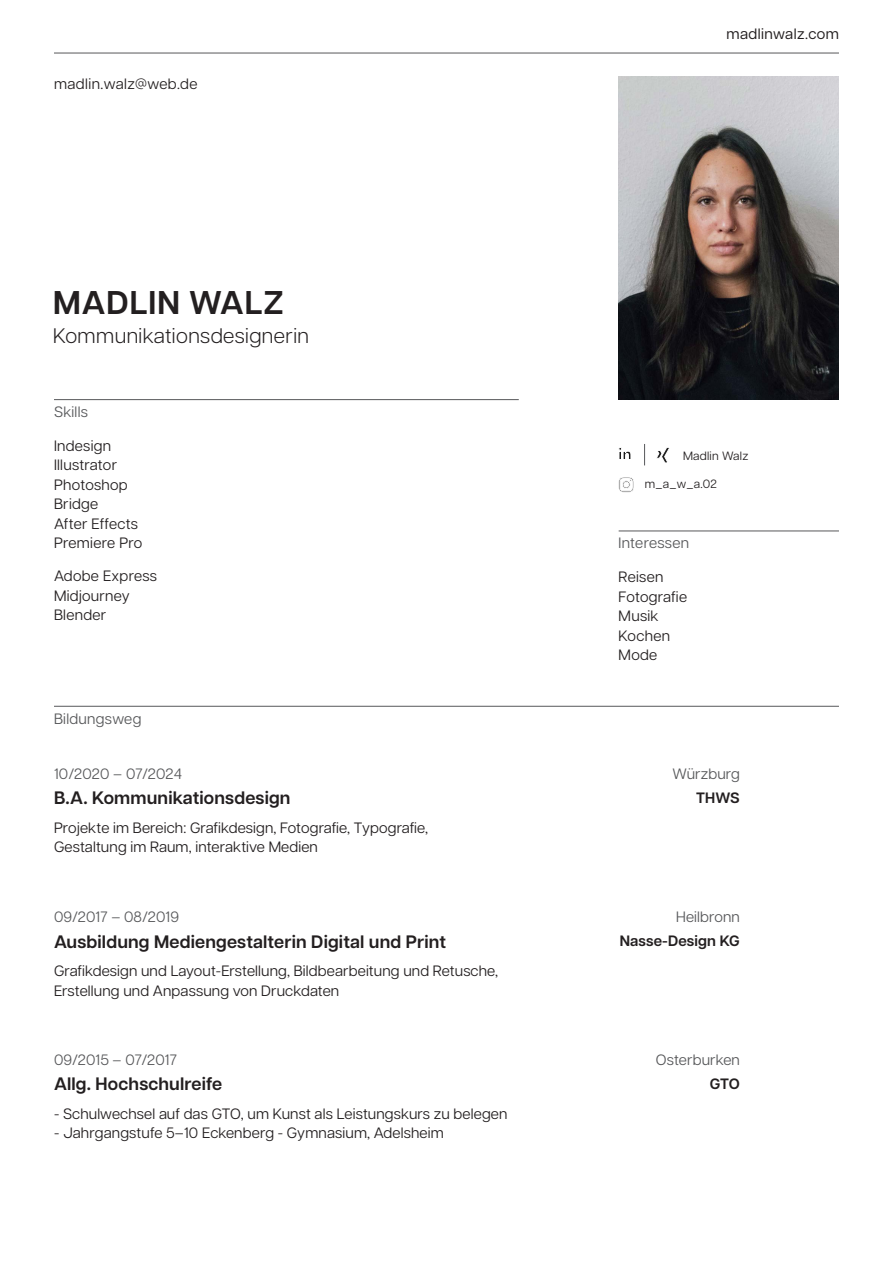
<style>
.page{position:relative;width:893px;height:1263px;background:#fff}
.page>*{position:absolute;margin:0;border:0;box-sizing:border-box;transform-origin:0 0}
.t1{font:600 32.85px "Articulat CF";letter-spacing:.03em;color:#231f20}
.t2{font:300 21px "Articulat CF";letter-spacing:.02em;color:#231f20}
.t3{font:600 18px "Articulat CF";letter-spacing:.01em;color:#231f20}
.t4{font:15px/19.5px "Articulat CF";letter-spacing:.01em;color:#231f20}
.t5{font:15px "Articulat CF";letter-spacing:.01em;color:#57585a}
.t6{font:600 15px "Articulat CF";letter-spacing:.01em;color:#231f20}
.t7{font:15px "Articulat CF";letter-spacing:.03em;color:#231f20}
.t8{font:15px "Articulat CF";letter-spacing:.03em;color:#231f20}
.t9{font:12px "Articulat CF";letter-spacing:.02em;color:#231f20}
</style>
<div class="page">
<hr style="left:54px;top:53px;width:785px;height:1px;background:#57585a">
<hr style="left:54px;top:399px;width:465px;height:1px;background:#57585a">
<hr style="left:619px;top:531px;width:220px;height:1px;background:#57585a">
<hr style="left:54px;top:706px;width:785px;height:1px;background:#57585a">
<img style="left:619px;top:77px;width:220px;height:323px">
<svg style="left:619px;top:448px;width:12px;height:11px"></svg>
<svg style="left:657px;top:447px;width:13px;height:16px"></svg>
<svg style="left:619px;top:477px;width:15px;height:15px"></svg>
<svg style="left:644px;top:444px;width:1px;height:21px"></svg>
<p class="t7" style="left:54px;top:73px;width:145px">madlin.walz@web.de</p>
<h1 class="t1" style="left:53px;top:278px;width:232px">MADLIN WALZ</h1>
<h2 class="t2" style="left:53px;top:320px;width:257px">Kommunikationsdesignerin</h2>
<p class="t5" style="left:54px;top:401px;width:36px">Skills</p>
<p class="t4" style="left:54px;top:435px;width:90px">Indesign<br>Illustrator<br>Photoshop<br>Bridge<br>After Effects<br>Premiere Pro</p>
<p class="t4" style="left:54px;top:565px;width:105px">Adobe Express<br>Midjourney<br>Blender</p>
<p class="t5" style="left:54px;top:708px;width:89px">Bildungsweg</p>
<p class="t5" style="left:54px;top:762px;width:130px">10/2020 – 07/2024</p>
<p class="t3" style="left:54px;top:784px;width:238px">B.A. Kommunikationsdesign</p>
<p class="t4" style="left:54px;top:816px;width:376px">Projekte im Bereich: Grafikdesign, Fotografie, Typografie,<br>Gestaltung im Raum, interaktive Medien</p>
<p class="t5" style="left:54px;top:906px;width:127px">09/2017 – 08/2019</p>
<p class="t3" style="left:54px;top:928px;width:394px">Ausbildung Mediengestalterin Digital und Print</p>
<p class="t4" style="left:54px;top:960px;width:446px">Grafikdesign und Layout-Erstellung, Bildbearbeitung und Retusche,<br>Erstellung und Anpassung von Druckdaten</p>
<p class="t5" style="left:54px;top:1049px;width:125px">09/2015 – 07/2017</p>
<p class="t3" style="left:54px;top:1071px;width:170px">Allg. Hochschulreife</p>
<p class="t4" style="left:54px;top:1103px;width:455px">- Schulwechsel auf das GTO, um Kunst als Leistungskurs zu belegen</p>
<p class="t4" style="left:54px;top:1122px;width:391px">- Jahrgangstufe 5–10 Eckenberg - Gymnasium, Adelsheim</p>
<p class="t8" style="left:726px;top:23px;width:114px">madlinwalz.com</p>
<p class="t9" style="left:683px;top:447px;width:67px">Madlin Walz</p>
<p class="t9" style="left:645px;top:476px;width:74px">m_a_w_a.02</p>
<p class="t5" style="left:619px;top:532px;width:72px">Interessen</p>
<p class="t4" style="left:619px;top:566px;width:70px">Reisen<br>Fotografie<br>Musik<br>Kochen<br>Mode</p>
<p class="t5" style="left:673px;top:762px;width:69px">Würzburg</p>
<p class="t6" style="left:696px;top:786px;width:45px">THWS</p>
<p class="t5" style="left:676px;top:906px;width:65px">Heilbronn</p>
<p class="t6" style="left:620px;top:930px;width:122px">Nasse-Design KG</p>
<p class="t5" style="left:656px;top:1049px;width:85px">Osterburken</p>
<p class="t6" style="left:710px;top:1073px;width:31px">GTO</p>
</div>
